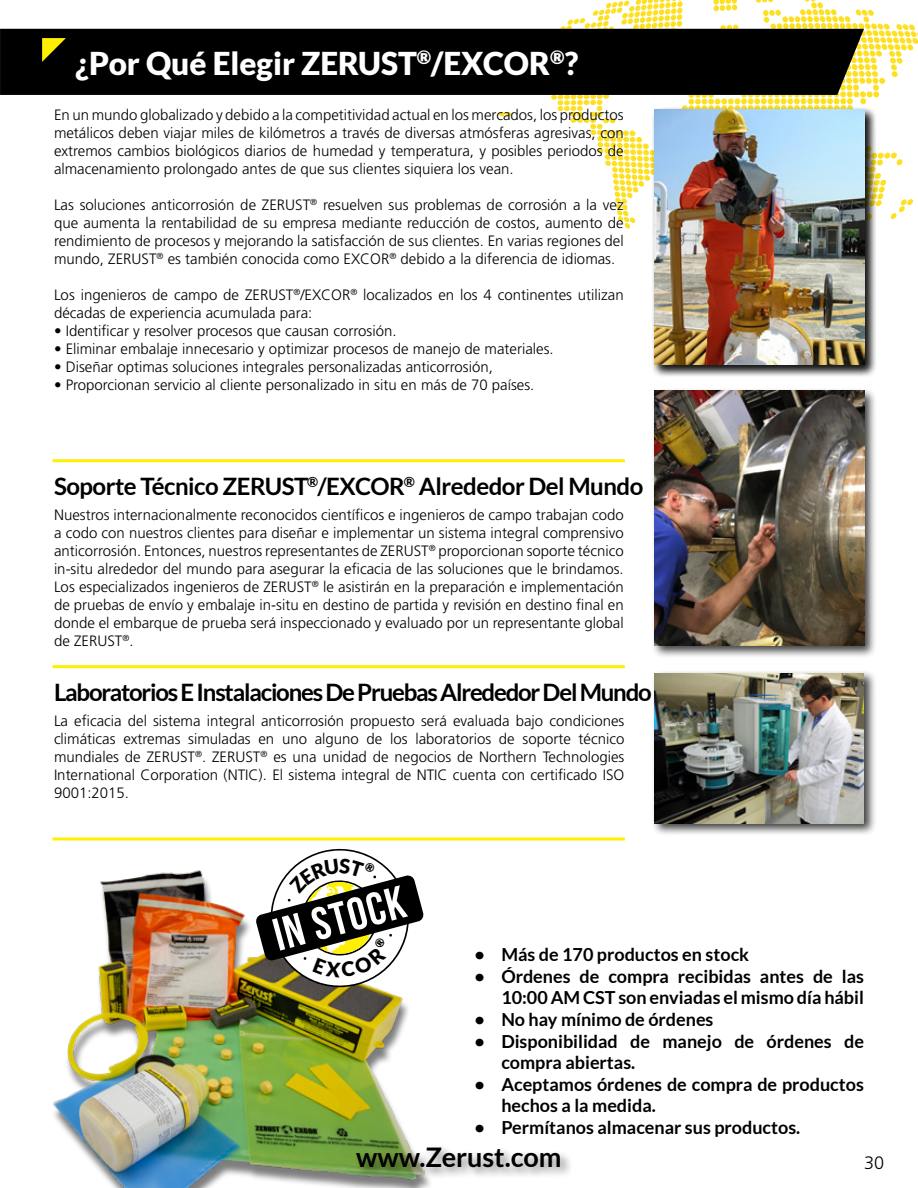
<style>
.page{position:relative;width:918px;height:1188px;background:#fff}
.page>*{position:absolute;margin:0;border:0;box-sizing:border-box;transform-origin:0 0}
.black_header{font:900 31.5px "Lato";color:#fff}
.t1{font:700 27px "Lato";color:#000}
.Spanish_Small_Header{font:700 24px "Lato";letter-spacing:-.05em;color:#000}
.Spanish_Small_Header-2{font:700 24px "Lato";letter-spacing:-.02em;color:#000}
.t2{font:700 18px/21.6px "Lato";color:#000}
.t3{font:300 18px "Frutiger LT Std";color:#000}
.Spanish{font:300 15px/18px "Frutiger LT Std";color:#000;text-align:justify}
</style>
<div class="page">
<img style="left:54px;top:870px;width:370px;height:318px">
<svg style="left:495px;top:0;width:423px;height:229px"></svg>
<div style="left:1px;top:29px;width:863px;height:66px;background:#000"></div>
<svg style="left:0;top:29px;width:1px;height:66px"></svg>
<div style="left:354px;top:1144px;width:219px;height:35px;background:#000;opacity:.5"></div>
<div style="left:651px;top:106px;width:226px;height:271px;background:#000;opacity:.75"></div>
<div style="left:651px;top:387px;width:226px;height:271px;background:#000;opacity:.75"></div>
<img style="left:654px;top:391px;width:210px;height:254px">
<div style="left:651px;top:670px;width:226px;height:166px;background:#000;opacity:.75"></div>
<img style="left:654px;top:673px;width:210px;height:150px">
<svg style="left:42px;top:38px;width:24px;height:24px"></svg>
<hr style="left:52px;top:665px;width:573px;height:3px;background:#ffef00">
<hr style="left:52px;top:837px;width:573px;height:3px;background:#ffef00">
<hr style="left:52px;top:459px;width:573px;height:3px;background:#ffef00">
<svg style="left:255px;top:848px;width:169px;height:146px"></svg>
<p class="black_header" style="left:75px;top:45px;width:505px">¿Por Qué Elegir ZERUST<sup>®</sup>/EXCOR<sup>®</sup>?</p>
<p class="Spanish" style="left:54px;top:106px;width:571px">En un mundo globalizado y debido a la competitividad actual en los mercados, los productos metálicos deben viajar miles de kilómetros a través de diversas atmósferas agresivas, con extremos cambios biológicos diarios de humedad y temperatura, y posibles periodos de almacenamiento prolongado antes de que sus clientes siquiera los vean.</p>
<p class="Spanish" style="left:54px;top:196px;width:571px">Las soluciones anticorrosión de ZERUST<sup>®</sup> resuelven sus problemas de corrosión a la vez que aumenta la rentabilidad de su empresa mediante reducción de costos, aumento de rendimiento de procesos y mejorando la satisfacción de sus clientes. En varias regiones del mundo, ZERUST<sup>®</sup> es también conocida como EXCOR<sup>®</sup> debido a la diferencia de idiomas.</p>
<p class="Spanish" style="left:54px;top:286px;width:571px">Los ingenieros de campo de ZERUST<sup>®</sup>/EXCOR<sup>®</sup> localizados en los 4 continentes utilizan décadas de experiencia acumulada para:</p>
<p class="Spanish" style="left:54px;top:322px;width:344px">• Identificar y resolver procesos que causan corrosión.</p>
<p class="Spanish" style="left:54px;top:340px;width:501px">• Eliminar embalaje innecesario y optimizar procesos de manejo de materiales.</p>
<p class="Spanish" style="left:54px;top:358px;width:440px">• Diseñar optimas soluciones integrales personalizadas anticorrosión,</p>
<p class="Spanish" style="left:54px;top:376px;width:482px">• Proporcionan servicio al cliente personalizado in situ en más de 70 países.</p>
<p class="Spanish_Small_Header-2" style="left:54px;top:473px;width:591px">Soporte Técnico ZERUST<sup>®</sup>/EXCOR<sup>®</sup> Alrededor Del Mundo</p>
<p class="Spanish" style="left:54px;top:506px;width:571px">Nuestros internacionalmente reconocidos científicos e ingenieros de campo trabajan codo a codo con nuestros clientes para diseñar e implementar un sistema integral comprensivo anticorrosión. Entonces, nuestros representantes de ZERUST<sup>®</sup> proporcionan soporte técnico in-situ alrededor del mundo para asegurar la eficacia de las soluciones que le brindamos.<br>Los especializados ingenieros de ZERUST<sup>®</sup> le asistirán en la preparación e implementación de pruebas de envío y embalaje in-situ en destino de partida y revisión en destino final en donde el embarque de prueba será inspeccionado y evaluado por un representante global de ZERUST<sup>®</sup>.</p>
<p class="Spanish_Small_Header" style="left:54px;top:679px;width:599px">Laboratorios E Instalaciones De Pruebas Alrededor Del Mundo</p>
<p class="Spanish" style="left:54px;top:712px;width:572px">La eficacia del sistema integral anticorrosión propuesto será evaluada bajo condiciones climáticas extremas simuladas en uno alguno de los laboratorios de soporte técnico mundiales de ZERUST<sup>®</sup>. ZERUST<sup>®</sup> es una unidad de negocios de Northern Technologies International Corporation (NTIC). El sistema integral de NTIC cuenta con certificado ISO 9001:2015.</p>
<p class="t2" style="left:474px;top:944px;width:276px">• Más de 170 productos en stock</p>
<p class="t2" style="left:474px;top:965px;width:391px;text-align:right">• Órdenes de compra recibidas antes de las<br>10:00 AM CST son enviadas el mismo día hábil</p>
<p class="t2" style="left:474px;top:1008px;width:241px">• No hay mínimo de órdenes</p>
<p class="t2" style="left:501px;top:1030px;width:364px;text-indent:-27px">• Disponibilidad de manejo de órdenes de compra abiertas.</p>
<p class="t2" style="left:501px;top:1073px;width:364px;text-indent:-27px">• Aceptamos órdenes de compra de productos hechos a la medida.</p>
<p class="t2" style="left:474px;top:1116px;width:327px">• Permítanos almacenar sus productos.</p>
<h2 class="t1" style="left:356px;top:1141px;width:207px">www.Zerust.com</h2>
<p class="t3" style="left:864px;top:1152px;width:22px">30</p>
</div>
